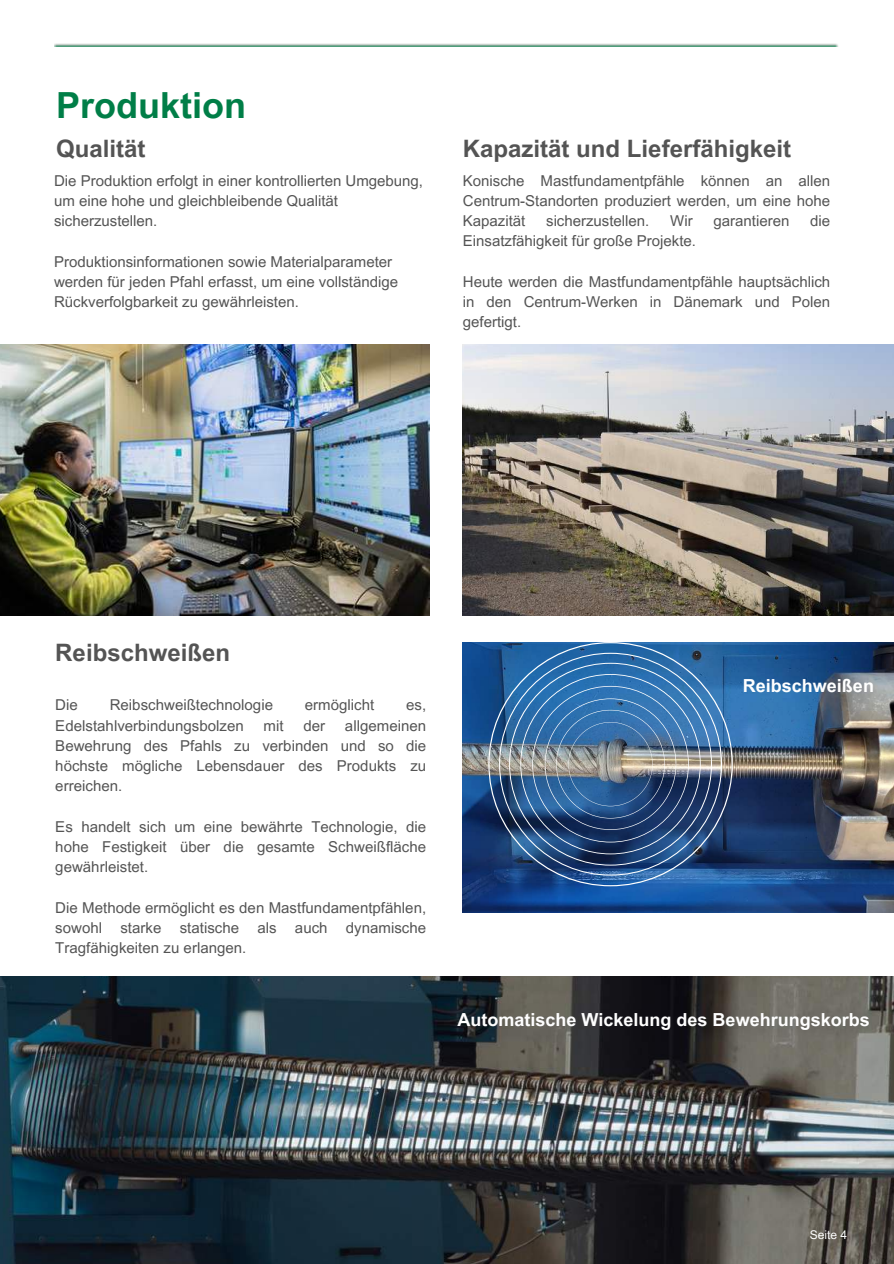
<style>
.page{position:relative;width:894px;height:1264px;background:#fff}
.page>*{position:absolute;margin:0;border:0;box-sizing:border-box;transform-origin:0 0}
.t1{font:700 36px "Arial MT Pro";color:#007e47}
.t2{font:700 24px "Arial MT Pro";color:#545454}
.t3{font:700 18px "Arial MT Pro";color:#fefefe}
.t4{font:700 18px "Arial MT Pro";color:#fff}
.t5{font:15px/20.2px "Arial MT Pro";color:#545454;text-align:justify}
.t6{font:12px "Arial MT Pro";color:#fefefe}
</style>
<div class="page">
<img style="left:0;top:345px;width:429px;height:270px">
<img style="left:54px;top:44px;width:784px;height:3px">
<img style="left:0;top:976px;width:893px;height:287px">
<img style="left:462px;top:642px;width:431px;height:270px">
<img style="left:488px;top:642px;width:244px;height:244px">
<img style="left:499px;top:652px;width:222px;height:223px">
<img style="left:462px;top:345px;width:431px;height:270px">
<h1 class="t1" style="left:56px;top:85px;width:191px">Produktion</h1>
<h2 class="t2" style="left:56px;top:134px;width:91px">Qualität</h2>
<h2 class="t2" style="left:462px;top:134px;width:329px">Kapazität und Lieferfähigkeit</h2>
<p class="t5" style="left:54px;top:171px;width:370px;text-align:left">Die Produktion erfolgt in einer kontrollierten Umgebung, um eine hohe und gleichbleibende Qualität sicherzustellen.</p>
<p class="t5" style="left:54px;top:252px;width:345px;text-align:left">Produktionsinformationen sowie Materialparameter werden für jeden Pfahl erfasst, um eine vollständige<br>Rückverfolgbarkeit zu gewährleisten.</p>
<p class="t5" style="left:462px;top:171px;width:369px">Konische Mastfundamentpfähle können an allen Centrum-Standorten produziert werden, um eine hohe Kapazität</p>
<p class="t5" style="left:546px;top:211px;width:105px">sicherzustellen.</p>
<p class="t5" style="left:670px;top:211px;width:24px">Wir</p>
<p class="t5" style="left:713px;top:211px;width:77px">garantieren</p>
<p class="t5" style="left:810px;top:211px;width:21px">die</p>
<p class="t5" style="left:462px;top:232px;width:235px">Einsatzfähigkeit für große Projekte.</p>
<p class="t5" style="left:462px;top:272px;width:369px">Heute werden die Mastfundamentpfähle hauptsächlich in den Centrum-Werken in Dänemark und Polen gefertigt.</p>
<h2 class="t2" style="left:55px;top:638px;width:176px">Reibschweißen</h2>
<p class="t5" style="left:55px;top:695px;width:24px">Die</p>
<p class="t5" style="left:110px;top:695px;width:165px">Reibschweißtechnologie</p>
<p class="t5" style="left:305px;top:695px;width:71px">ermöglicht</p>
<p class="t5" style="left:406px;top:695px;width:22px">es,</p>
<p class="t5" style="left:55px;top:716px;width:190px">Edelstahlverbindungsbolzen</p>
<p class="t5" style="left:263px;top:716px;width:22px">mit</p>
<p class="t5" style="left:303px;top:716px;width:23px">der</p>
<p class="t5" style="left:55px;top:716px;width:372px;text-indent:289px">allgemeinen Bewehrung des Pfahls zu verbinden und so die höchste mögliche Lebensdauer des Produkts zu erreichen.</p>
<p class="t5" style="left:55px;top:817px;width:372px">Es handelt sich um eine bewährte Technologie, die hohe Festigkeit über die gesamte Schweißfläche gewährleistet.</p>
<p class="t5" style="left:55px;top:898px;width:372px">Die Methode ermöglicht es den Mastfundamentpfählen, sowohl starke statische als auch dynamische Tragfähigkeiten zu erlangen.</p>
<p class="t4" style="left:742px;top:675px;width:133px">Reibschweißen</p>
<p class="t3" style="left:457px;top:1009px;width:414px">Automatische Wickelung des Bewehrungskorbs</p>
<p class="t6" style="left:809px;top:1227px;width:39px">Seite 4</p>
</div>
